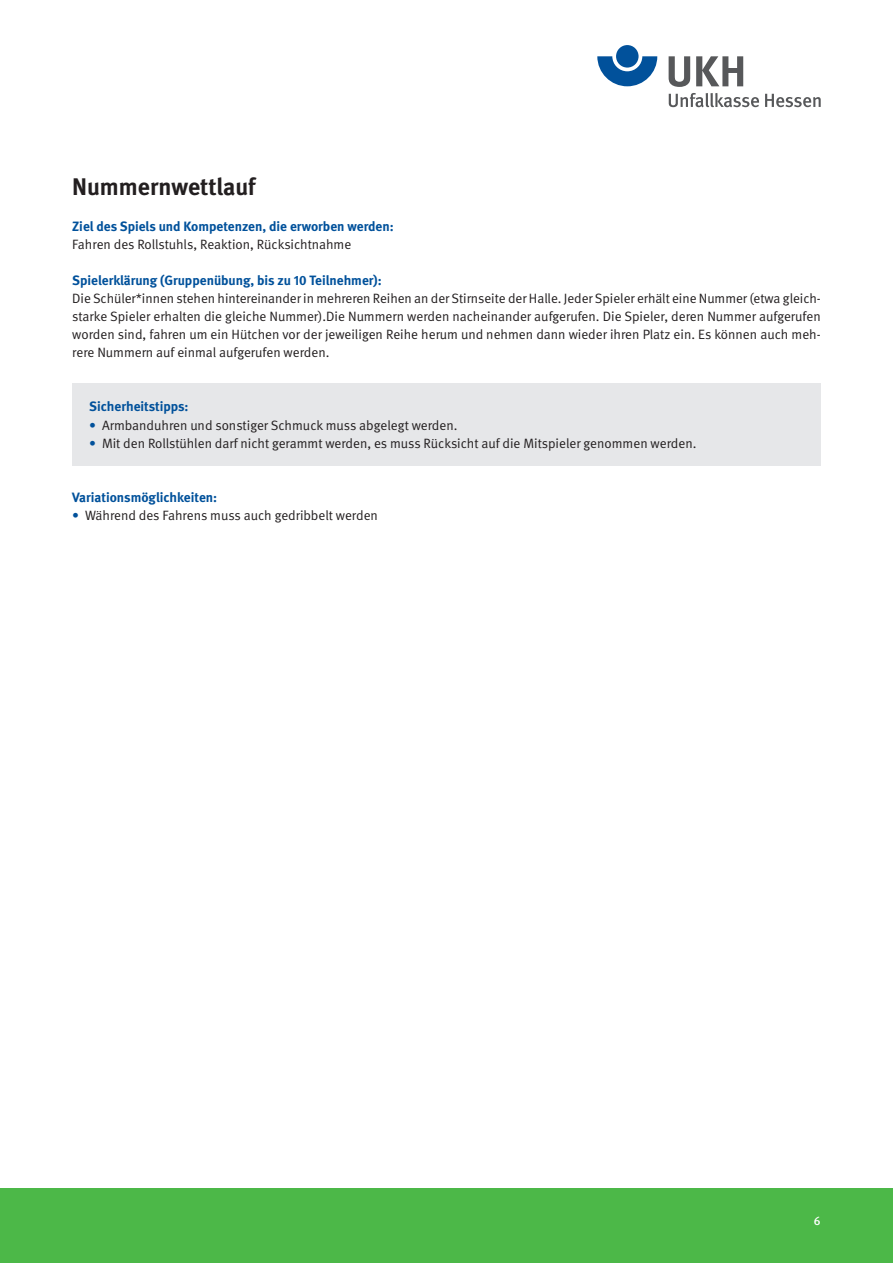
<style>
.page{position:relative;width:893px;height:1263px;background:#fff}
.page>*{position:absolute;margin:0;border:0;box-sizing:border-box;transform-origin:0 0}
.t1{font:700 24px "DGUV Meta";color:#231f20}
.t2{font:13.5px/18px "DGUV Meta";color:#231f20;text-align:justify}
.t3{font:700 13.5px "DGUV Meta";color:#01519b}
.t4{font:500 12px "DGUV Meta";color:#fff}
.s1{color:#01519b}
</style>
<div class="page">
<svg style="left:597px;top:56px;width:60px;height:30px"></svg>
<div style="left:616px;top:45px;width:23px;height:23px;background:#01519b;border-radius:50%"></div>
<svg style="left:669px;top:56px;width:21px;height:31px"></svg>
<svg style="left:696px;top:56px;width:47px;height:30px"></svg>
<svg style="left:669px;top:93px;width:90px;height:14px"></svg>
<svg style="left:765px;top:94px;width:56px;height:13px"></svg>
<div style="left:0;top:1188px;width:893px;height:75px;background:#4cb848"></div>
<div style="left:72px;top:383px;width:749px;height:83px;background:#e6e7e9"></div>
<h1 class="t1" style="left:72px;top:172px;width:185px">Nummernwettlauf</h1>
<p class="t3" style="left:72px;top:218px;width:323px">Ziel des Spiels und Kompetenzen, die erworben werden:</p>
<p class="t2" style="left:72px;top:235px;width:281px">Fahren des Rollstuhls, Reaktion, Rücksichtnahme</p>
<p class="t3" style="left:72px;top:272px;width:311px">Spielerklärung (Gruppenübung, bis zu 10 Teilnehmer):</p>
<p class="t2" style="left:72px;top:290px;width:750px">Die Schüler*innen stehen hintereinander in mehreren Reihen an der Stirnseite der Halle. Jeder Spieler erhält eine Nummer (etwa gleich&shy;starke Spieler erhalten die gleiche Nummer).Die Nummern werden nacheinander aufgerufen. Die Spieler, deren Nummer aufgerufen worden sind, fahren um ein Hütchen vor der jeweiligen Reihe herum und nehmen dann wieder ihren Platz ein. Es können auch meh&shy;rere Nummern auf einmal aufgerufen werden.</p>
<p class="t3" style="left:89px;top:399px;width:101px">Sicherheitstipps:</p>
<p class="t2" style="left:89px;top:416px;width:370px"><span class="s1">•</span> Armbanduhren und sonstiger Schmuck muss abgelegt werden.</p>
<p class="t2" style="left:89px;top:434px;width:609px"><span class="s1">•</span> Mit den Rollstühlen darf nicht gerammt werden, es muss Rücksicht auf die Mitspieler genommen werden.</p>
<p class="t3" style="left:72px;top:489px;width:146px">Variationsmöglichkeiten:</p>
<p class="t2" style="left:72px;top:506px;width:307px"><span class="s1">•</span> Während des Fahrens muss auch gedribbelt werden</p>
<p class="t4" style="left:814px;top:1213px;width:8px">6</p>
</div>
